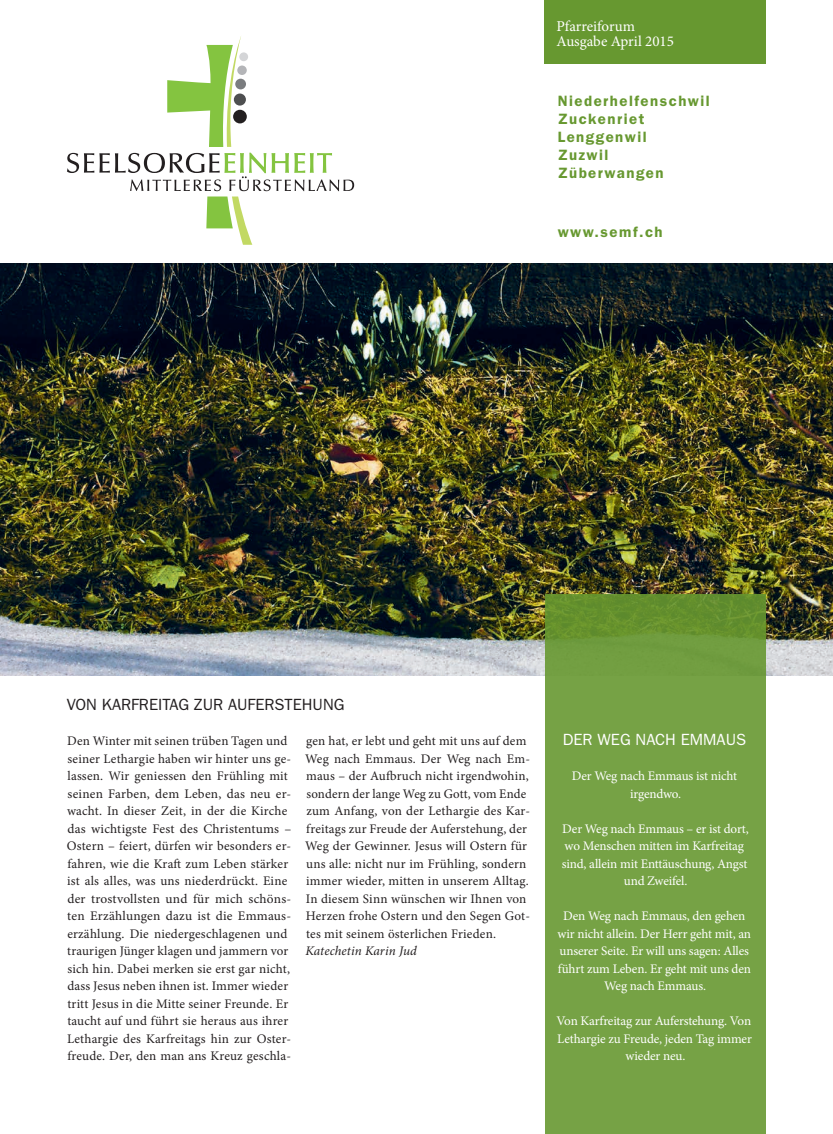
<style>
.page{position:relative;width:833px;height:1134px;background:#fff}
.page>*{position:absolute;margin:0;border:0;box-sizing:border-box;transform-origin:0 0}
.t1{font:16.25px "ITC Franklin Gothic Std";color:#231f20}
.t2{font:16.25px "ITC Franklin Gothic Std";color:#fff}
.t3{font:600 15px/18px "ITC Franklin Gothic Std";letter-spacing:.1em;color:#679830}
.t4{font:15px/15px "Minion Pro";color:#fff}
.t5{font:13.12px/17.5px "Minion Pro";letter-spacing:.015em;color:#231f20}
.t6{font:13.12px/17.5px "Minion Pro";letter-spacing:-.01em;color:#fff;text-align:center}
.t7{font:italic 13.12px "Minion Pro";letter-spacing:.005em;color:#231f20}
</style>
<div class="page">
<img style="left:0;top:264px;width:833px;height:411px">
<div style="left:233px;top:110px;width:14px;height:13px;background:#231f20;border-radius:50%"></div>
<div style="left:234px;top:94px;width:12px;height:12px;background:#4e4f50;border-radius:50%"></div>
<div style="left:235px;top:79px;width:11px;height:10px;background:#7a7c7f;border-radius:50%"></div>
<div style="left:237px;top:66px;width:10px;height:9px;background:#b4b5b8;border-radius:50%"></div>
<div style="left:239px;top:52px;width:9px;height:9px;background:#d4d5d7;border-radius:50%"></div>
<svg style="left:167px;top:36px;width:74px;height:111px"></svg>
<svg style="left:67px;top:153px;width:287px;height:92px"></svg>
<svg style="left:545px;top:594px;width:221px;height:540px;background:#74a042"></svg>
<div style="left:544px;top:0;width:221px;height:63px;background:#679830"></div>
<p class="t4" style="left:556px;top:18px;width:119px">Pfarreiforum<br>Ausgabe April 2015</p>
<p class="t3" style="left:557px;top:92px;width:154px">Niederhelfenschwil<br>Zuckenriet<br>Lenggenwil<br>Zuzwil<br>Züberwangen</p>
<p class="t3" style="left:557px;top:222px;width:107px">www.semf.ch</p>
<p class="t1" style="left:67px;top:695px;width:279px">VON KARFREITAG ZUR AUFERSTEHUNG</p>
<p class="t5" style="left:67px;top:732px;width:226px">Den Winter mit seinen trüben Tagen und seiner Lethargie haben wir hinter uns ge&shy;lassen. Wir geniessen den Frühling mit seinen Farben, dem Leben, das neu er&shy;wacht. In dieser Zeit, in der die Kirche das wichtigste Fest des Christentums – Ostern – feiert, dürfen wir besonders er&shy;fahren, wie die Kraft zum Leben stärker ist als alles, was uns niederdrückt. Eine der trostvollsten und für mich schöns&shy;ten Erzählungen dazu ist die Emmaus&shy;erzählung. Die niedergeschlagenen und traurigen Jünger klagen und jammern vor sich hin. Dabei merken sie erst gar nicht, dass Jesus neben ihnen ist. Immer wieder tritt Jesus in die Mitte seiner Freunde. Er taucht auf und führt sie heraus aus ihrer Lethargie des Karfreitags hin zur Oster&shy;freude. Der, den man ans Kreuz geschla-</p>
<p class="t5" style="left:305px;top:732px;width:226px">gen hat, er lebt und geht mit uns auf dem Weg nach Emmaus. Der Weg nach Em&shy;maus – der Aufbruch nicht irgendwohin, sondern der lange Weg zu Gott, vom Ende zum Anfang, von der Lethargie des Kar&shy;freitags zur Freude der Auferstehung, der Weg der Gewinner. Jesus will Ostern für uns alle: nicht nur im Frühling, sondern immer wieder, mitten in unserem Alltag.<br>In diesem Sinn wünschen wir Ihnen von Herzen frohe Ostern und den Segen Got&shy;tes mit seinem österlichen Frieden.</p>
<p class="t7" style="left:305px;top:942px;width:113px">Katechetin Karin Jud</p>
<p class="t2" style="left:563px;top:730px;width:185px">DER WEG NACH EMMAUS</p>
<p class="t6" style="left:572px;top:767px;width:167px">Der Weg nach Emmaus ist nicht irgendwo.</p>
<p class="t6" style="left:562px;top:820px;width:188px">Der Weg nach Emmaus – er ist dort, wo Menschen mitten im Karfreitag sind, allein mit Enttäuschung, Angst und Zweifel.</p>
<p class="t6" style="left:557px;top:907px;width:195px">Den Weg nach Emmaus, den gehen wir nicht allein. Der Herr geht mit, an unserer Seite. Er will uns sagen: Alles führt zum Leben. Er geht mit uns den<br>Weg nach Emmaus.</p>
<p class="t6" style="left:556px;top:1012px;width:197px">Von Karfreitag zur Auferstehung. Von<br>Lethargie zu Freude, jeden Tag immer wieder neu.</p>
</div>
